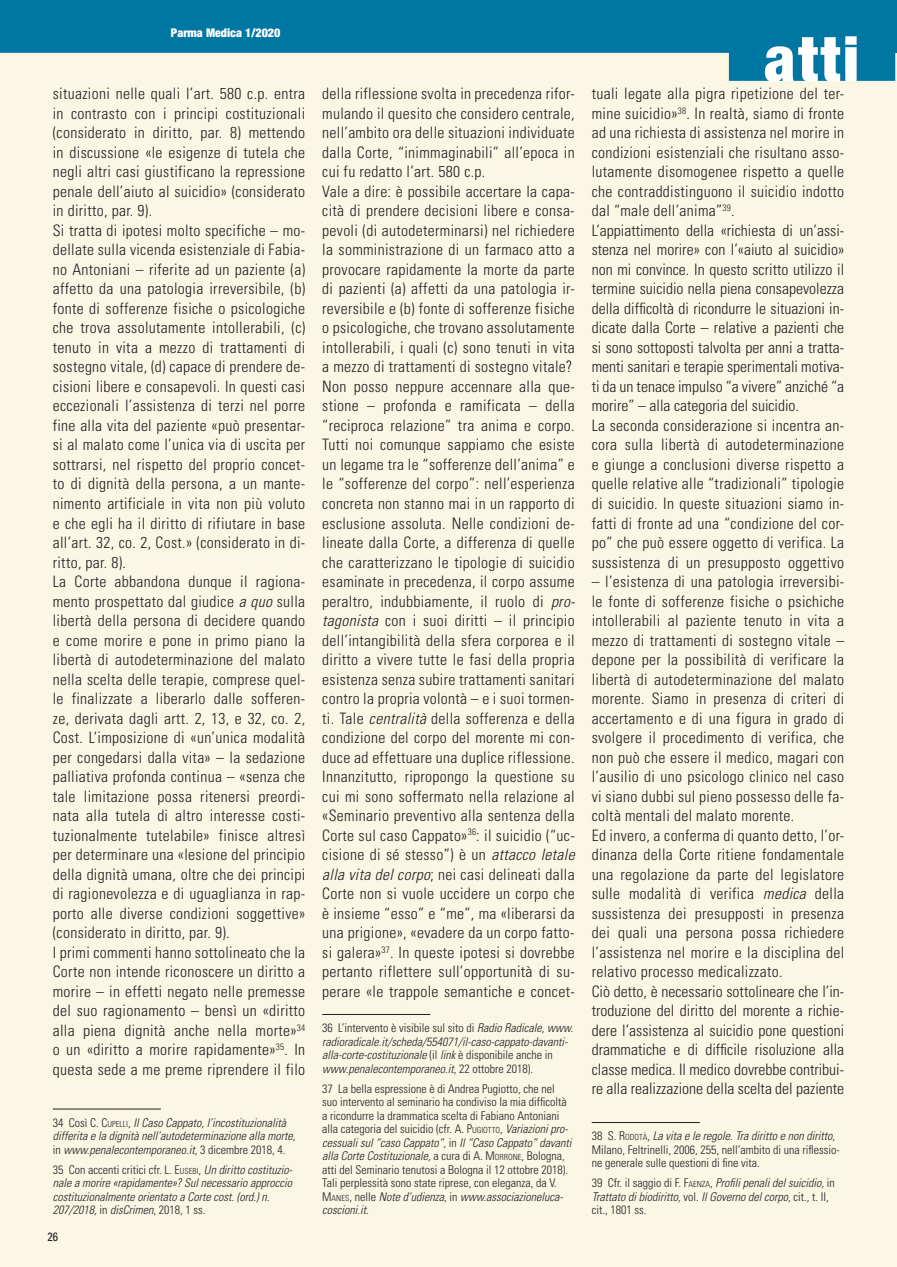
<style>
.page{position:relative;width:897px;height:1267px;background:#fff}
.page>*{position:absolute;margin:0;border:0;box-sizing:border-box;transform-origin:0 0}
.t1{font:300 condensed 15.75px/19.5px "Univers";letter-spacing:.02em;color:#231f20}
.t2{font:italic 300 condensed 12px/13.5px "Univers";color:#231f20}
.t3{font:300 condensed 12px/13.5px "Univers";color:#231f20}
.t4{font:900 condensed 12px "Helvetica Neue";color:#fff}
.t5{font:condensed 12px "Univers";color:#231f20}
.s1{font-style:italic}
.s2{font-style:normal}
.s3{font-style:normal;font-size:8.4px}
.s4{font-style:inherit}
.s5{font-size:8.4px}
</style>
<div class="page">
<div style="left:0;top:0;width:895px;height:1266px;background:#fcf6e4"></div>
<hr style="left:895px;top:0;width:1px;height:1266px;background:#fcf6e4">
<svg style="left:0;top:0;width:895px;height:81px;fill:#0076a3"></svg>
<hr style="left:895px;top:0;width:1px;height:53px;background:#0076a3">
<svg style="left:764px;top:36px;width:92px;height:46px;background:#94c5d8"></svg>
<hr style="left:53px;top:1108px;width:108px;height:1px;background:#231f20">
<hr style="left:322px;top:1014px;width:108px;height:1px;background:#231f20">
<hr style="left:591px;top:1122px;width:108px;height:1px;background:#231f20">
<p class="t4" style="left:171px;top:25px;width:111px">Parma Medica 1/2020</p>
<p class="t1" style="left:53px;top:84px;width:254px">situazioni nelle quali l’art. 580 c.p. entra in contrasto con i principi costituzionali (considerato in diritto, par. 8) mettendo in discussione «le esigenze di tutela che negli altri casi giustificano la repressione penale dell’aiuto al suicidio» (considerato in diritto, par. 9).<br>Si tratta di ipotesi molto specifiche – mo&shy;dellate sulla vicenda esistenziale di Fabia&shy;no Antoniani – riferite ad un paziente (a) affetto da una patologia irreversibile, (b) fonte di sofferenze fisiche o psicologiche che trova assolutamente intollerabili, (c) tenuto in vita a mezzo di trattamenti di sostegno vitale, (d) capace di prendere de&shy;cisioni libere e consapevoli. In questi casi eccezionali l’assistenza di terzi nel porre fine alla vita del paziente «può presentar&shy;si al malato come l’unica via di uscita per sottrarsi, nel rispetto del proprio concet&shy;to di dignità della persona, a un mante&shy;nimento artificiale in vita non più voluto e che egli ha il diritto di rifiutare in base all’art. 32, co. 2, Cost.» (considerato in di&shy;ritto, par. 8).<br>La Corte abbandona dunque il ragiona&shy;mento prospettato dal giudice <span class="s1">a quo</span> sulla libertà della persona di decidere quando e come morire e pone in primo piano la libertà di autodeterminazione del malato nella scelta delle terapie, comprese quel&shy;le finalizzate a liberarlo dalle sofferen&shy;ze, derivata dagli artt. 2, 13, e 32, co. 2, Cost. L’imposizione di «un’unica modalità per congedarsi dalla vita» – la sedazione palliativa profonda continua – «senza che tale limitazione possa ritenersi preordi&shy;nata alla tutela di altro interesse costi&shy;tuzionalmente tutelabile» finisce altresì per determinare una «lesione del principio della dignità umana, oltre che dei principi di ragionevolezza e di uguaglianza in rap&shy;porto alle diverse condizioni soggettive» (considerato in diritto, par. 9).<br>I primi commenti hanno sottolineato che la Corte non intende riconoscere un diritto a morire – in effetti negato nelle premesse del suo ragionamento – bensì un «diritto alla piena dignità anche nella morte»<sup>34 </sup>o un «diritto a morire rapidamente»<sup>35</sup>. In questa sede a me preme riprendere il filo</p>
<p class="t2" style="left:53px;top:1115px;width:244px"><span class="s2">34 Così</span> <span class="s2">C. C</span><span class="s3">UPELLI</span><span class="s2">,</span> Il Caso Cappato, l’incostituzionalità differita e la dignità nell’autodeterminazione alla morte<span class="s2">, in</span> www.penalecontemporaneo.it, <span class="s2">3 dicembre 2018, 4.</span></p>
<p class="t2" style="left:53px;top:1162px;width:241px"><span class="s2">35 Con accenti critici cfr.</span> <span class="s2">L. E</span><span class="s3">USEBI</span><span class="s2">,</span> Un diritto costituzio&shy;nale a morire «rapidamente»? Sul necessario approccio costituzionalmente orientato a Corte cost. (ord.) n.<br>207/2018<span class="s2">, in</span> disCrimen<span class="s2">, 2018, 1 ss.</span></p>
<p class="t5" style="left:47px;top:1228px;width:10px">26</p>
<p class="t1" style="left:322px;top:84px;width:254px">della riflessione svolta in precedenza rifor&shy;mulando il quesito che considero centrale, nell’ambito ora delle situazioni individuate dalla Corte, “inimmaginabili” all’epoca in cui fu redatto l’art. 580 c.p.<br>Vale a dire: è possibile accertare la capa&shy;cità di prendere decisioni libere e consa&shy;pevoli (di autodeterminarsi) nel richiedere la somministrazione di un farmaco atto a provocare rapidamente la morte da parte di pazienti (a) affetti da una patologia ir&shy;reversibile e (b) fonte di sofferenze fisiche o psicologiche, che trovano assolutamente intollerabili, i quali (c) sono tenuti in vita a mezzo di trattamenti di sostegno vitale?<br>Non posso neppure accennare alla que&shy;stione – profonda e ramificata – della “reciproca relazione” tra anima e corpo.<br>Tutti noi comunque sappiamo che esiste un legame tra le “sofferenze dell’anima” e le “sofferenze del corpo”: nell’esperienza concreta non stanno mai in un rapporto di esclusione assoluta. Nelle condizioni de&shy;lineate dalla Corte, a differenza di quelle che caratterizzano le tipologie di suicidio esaminate in precedenza, il corpo assume peraltro, indubbiamente, il ruolo di <span class="s1">pro&shy;tagonista</span> con i suoi diritti – il principio dell’intangibilità della sfera corporea e il diritto a vivere tutte le fasi della propria esistenza senza subire trattamenti sanitari contro la propria volontà – e i suoi tormen&shy;ti. Tale <span class="s1">centralità</span> della sofferenza e della condizione del corpo del morente mi con&shy;duce ad effettuare una duplice riflessione.<br>Innanzitutto, ripropongo la questione su cui mi sono soffermato nella relazione al «Seminario preventivo alla sentenza della Corte sul caso Cappato»<sup>36</sup>: il suicidio (“uc&shy;cisione di sé stesso”) è un <span class="s1">attacco letale alla vita del corpo</span>; nei casi delineati dalla Corte non si vuole uccidere un corpo che è insieme “esso” e “me”, ma «liberarsi da una prigione», «evadere da un corpo fatto&shy;si galera»<sup>37</sup>. In queste ipotesi si dovrebbe pertanto riflettere sull’opportunità di su&shy;perare «le trappole semantiche e concet-</p>
<p class="t2" style="left:322px;top:1021px;width:252px"><span class="s2">36 L’intervento è visibile sul sito di</span> Radio Radicale<span class="s2">,</span> www. radioradicale.it/scheda/554071/il-caso-cappato-davanti&shy;alla-corte-costituzionale <span class="s2">(il</span> link <span class="s2">è disponibile anche in </span>www.penalecontemporaneo.it<span class="s2">, 22 ottobre 2018).</span></p>
<p class="t3" style="left:322px;top:1081px;width:251px">37 La bella espressione è di Andrea Pugiotto, che nel suo intervento al seminario ha condiviso la mia difficoltà a ricondurre la drammatica scelta di Fabiano Antoniani alla categoria del suicidio (cfr. A. <span class="s4">P</span><span class="s5">UGIOTTO</span>, <span class="s1">Variazioni pro&shy;cessuali sul “caso Cappato”,</span> in <span class="s1">Il “Caso Cappato” davanti alla Corte Costituzionale</span>, a cura di A. <span class="s4">M</span><span class="s5">ORRONE</span>, Bologna, atti del Seminario tenutosi a Bologna il 12 ottobre 2018).<br>Tali perplessità sono state riprese, con eleganza, da <span class="s4">V.<br>M</span><span class="s5">ANES</span>, nelle <span class="s1">Note d’udienza</span>, in <span class="s1">www.associazioneluca&shy;coscioni.it</span>.</p>
<p class="t1" style="left:591px;top:84px;width:254px">tuali legate alla pigra ripetizione del ter&shy;mine suicidio»<sup>38</sup>. In realtà, siamo di fronte ad una richiesta di assistenza nel morire in condizioni esistenziali che risultano asso&shy;lutamente disomogenee rispetto a quelle che contraddistinguono il suicidio indotto dal “male dell’anima”<sup>39</sup>.<br>L’appiattimento della «richiesta di un’assi&shy;stenza nel morire» con l’«aiuto al suicidio» non mi convince. In questo scritto utilizzo il termine suicidio nella piena consapevolezza della difficoltà di ricondurre le situazioni in&shy;dicate dalla Corte – relative a pazienti che si sono sottoposti talvolta per anni a tratta&shy;menti sanitari e terapie sperimentali motiva&shy;ti da un tenace impulso “a vivere” anziché “a morire” – alla categoria del suicidio.<br>La seconda considerazione si incentra an&shy;cora sulla libertà di autodeterminazione e giunge a conclusioni diverse rispetto a quelle relative alle “tradizionali” tipologie di suicidio. In queste situazioni siamo in&shy;fatti di fronte ad una “condizione del cor&shy;po” che può essere oggetto di verifica. La sussistenza di un presupposto oggettivo</p>
<p class="t1" style="left:591px;top:571px;width:254px">– l’esistenza di una patologia irreversibi&shy;le fonte di sofferenze fisiche o psichiche intollerabili al paziente tenuto in vita a mezzo di trattamenti di sostegno vitale – depone per la possibilità di verificare la libertà di autodeterminazione del malato morente. Siamo in presenza di criteri di accertamento e di una figura in grado di svolgere il procedimento di verifica, che non può che essere il medico, magari con l’ausilio di uno psicologo clinico nel caso vi siano dubbi sul pieno possesso delle fa&shy;coltà mentali del malato morente.<br>Ed invero, a conferma di quanto detto, l’or&shy;dinanza della Corte ritiene fondamentale una regolazione da parte del legislatore sulle modalità di verifica <span class="s1">medica</span> della sussistenza dei presupposti in presenza dei quali una persona possa richiedere l’assistenza nel morire e la disciplina del relativo processo medicalizzato.<br>Ciò detto, è necessario sottolineare che l’in&shy;troduzione del diritto del morente a richie&shy;dere l’assistenza al suicidio pone questioni drammatiche e di difficile risoluzione alla classe medica. Il medico dovrebbe contribui&shy;re alla realizzazione della scelta del paziente</p>
<p class="t3" style="left:591px;top:1129px;width:249px">38 <span class="s4">S. R</span><span class="s5">ODOTÀ</span>, <span class="s1">La vita e le regole. Tra diritto e non diritto</span>,<br>Milano, Feltrinelli, 2006, 255, nell’ambito di una riflessio&shy;ne generale sulle questioni di fine vita.</p>
<p class="t2" style="left:591px;top:1176px;width:245px"><span class="s2">39 Cfr. il saggio di</span> <span class="s2">F. F</span><span class="s3">AENZA</span><span class="s2">,</span> Profili penali del suicidio<span class="s2">, in<br></span>Trattato di biodiritto, <span class="s2">vol.</span> Il Governo del corpo<span class="s2">, cit., t. II, cit., 1801 ss.</span></p>
</div>
